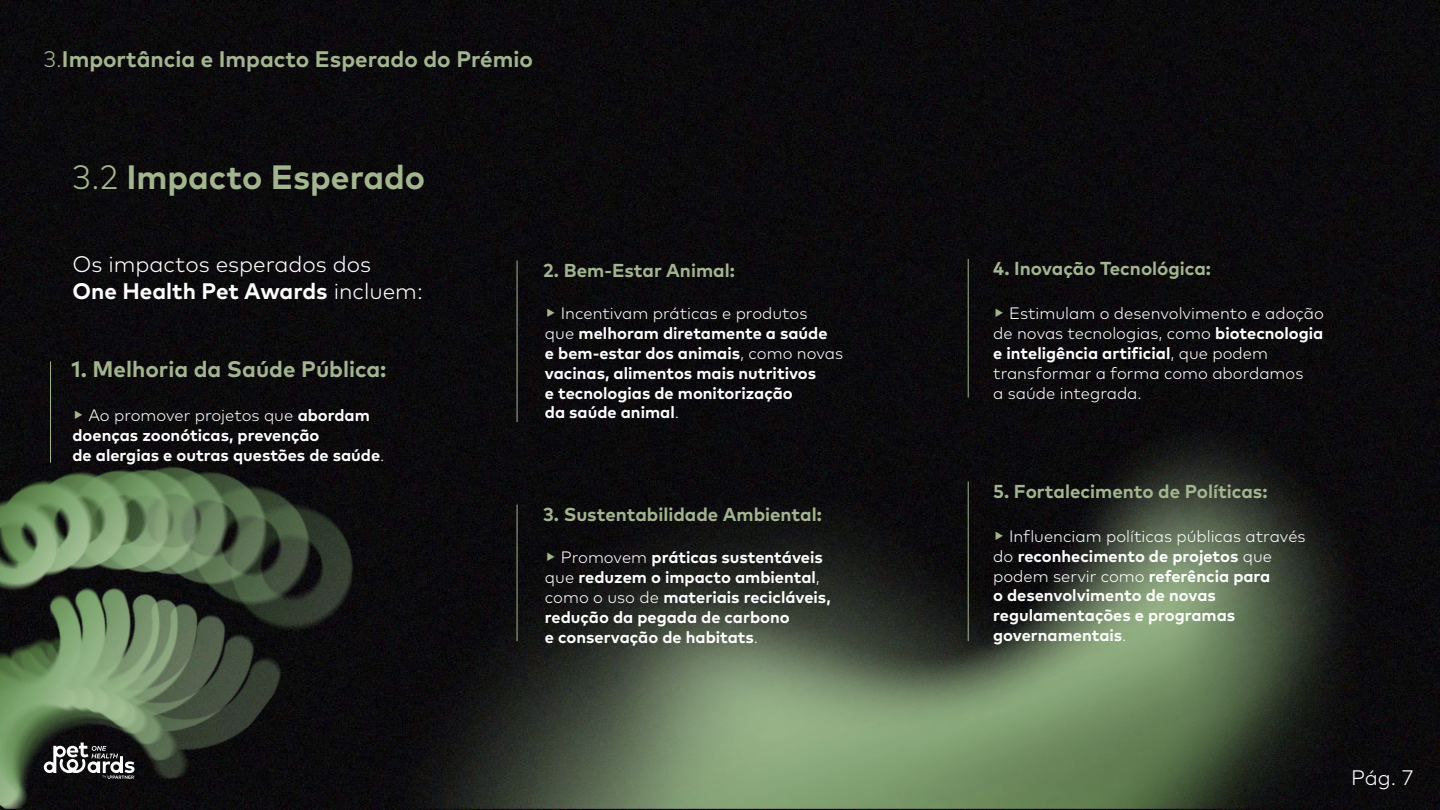
<style>
.page{position:relative;width:1440px;height:810px;background:#0b0a0d}
.page>*{position:absolute;margin:0;border:0;box-sizing:border-box;transform-origin:0 0}
.t1{font:700 33.75px "Mark Pro";color:#a2b58c}
.t2{font:700 22.5px "Mark Pro";color:#a2b58c}
.t3{font:300 22.5px/27px "Mark Pro";color:#fff}
.t4{font:300 21px "Mark Pro";color:#fff}
.t5{font:700 18.75px "Mark Pro";color:#a2b58c}
.t6{font:700 16.5px/19.8px "Mark Pro";color:#fff}
.t7{font:300 16.5px/19.8px "Mark Pro";color:#fff}
.s1{font-weight:300}
.s2{font-weight:700}
.s3{font-size:18.75px;color:#a2b58c}
.s4{font-weight:700;font-size:18.75px;color:#a2b58c}
</style>
<div class="page">
<img style="left:257px;top:250px;width:1183px;height:559px">
<img style="left:0;top:448px;width:380px;height:361px">
<svg style="left:44px;top:743px;width:91px;height:36px"></svg>
<hr style="left:50px;top:361px;width:1px;height:102px;background:#a2b58c">
<hr style="left:517px;top:260px;width:1px;height:162px;background:#a2b58c">
<hr style="left:517px;top:505px;width:1px;height:136px;background:#a2b58c">
<hr style="left:968px;top:259px;width:1px;height:139px;background:#a2b58c">
<hr style="left:968px;top:482px;width:1px;height:159px;background:#a2b58c">
<h2 class="t2" style="left:44px;top:42px;width:491px"><span class="s1">3.</span>Importância e Impacto Esperado do Prémio</h2>
<h1 class="t1" style="left:73px;top:152px;width:354px"><span class="s1">3.2</span> Impacto Esperado</h1>
<h2 class="t3" style="left:73px;top:249px;width:352px">Os impactos esperados dos<br><span class="s2">One Health Pet Awards</span> incluem:</h2>
<h2 class="t2" style="left:72px;top:352px;width:316px">1. Melhoria da Saúde Pública:</h2>
<p class="t6" style="left:73px;top:404px;width:314px"><span class="s3">▸</span> <span class="s1">Ao promover projetos que</span> abordam doenças zoonóticas, prevenção<br>de alergias e outras questões de saúde<span class="s1">.</span></p>
<p class="t5" style="left:543px;top:256px;width:193px">2. Bem-Estar Animal:</p>
<p class="t6" style="left:545px;top:302px;width:300px"><span class="s3">▸</span> <span class="s1">Incentivam práticas e produtos<br>que</span> melhoram diretamente a saúde<br>e bem-estar dos animais<span class="s1">, como novas </span>vacinas, alimentos mais nutritivos<br>e tecnologias de monitorização<br>da saúde animal<span class="s1">.</span></p>
<p class="t5" style="left:543px;top:500px;width:280px">3. Sustentabilidade Ambiental:</p>
<p class="t6" style="left:545px;top:546px;width:287px"><span class="s3">▸</span> <span class="s1">Promovem</span> práticas sustentáveis <span class="s1">que</span> reduzem o impacto ambiental<span class="s1">, como o uso de</span> materiais recicláveis, redução da pegada de carbono<br>e conservação de habitats<span class="s1">.</span></p>
<p class="t5" style="left:993px;top:254px;width:219px">4. Inovação Tecnológica:</p>
<p class="t7" style="left:993px;top:302px;width:332px"><span class="s4">▸</span> Estimulam o desenvolvimento e adoção de novas tecnologias, como <span class="s2">biotecnologia e inteligência artificial</span>, que podem transformar a forma como abordamos<br>a saúde integrada.</p>
<p class="t5" style="left:993px;top:477px;width:276px">5. Fortalecimento de Políticas:</p>
<p class="t6" style="left:993px;top:525px;width:314px"><span class="s3">▸</span> <span class="s1">Influenciam políticas públicas através do</span> reconhecimento de projetos <span class="s1">que podem servir como</span> referência para<br>o desenvolvimento de novas regulamentações e programas governamentais<span class="s1">.</span></p>
<p class="t4" style="left:1351px;top:761px;width:64px">Pág. 7</p>
</div>
